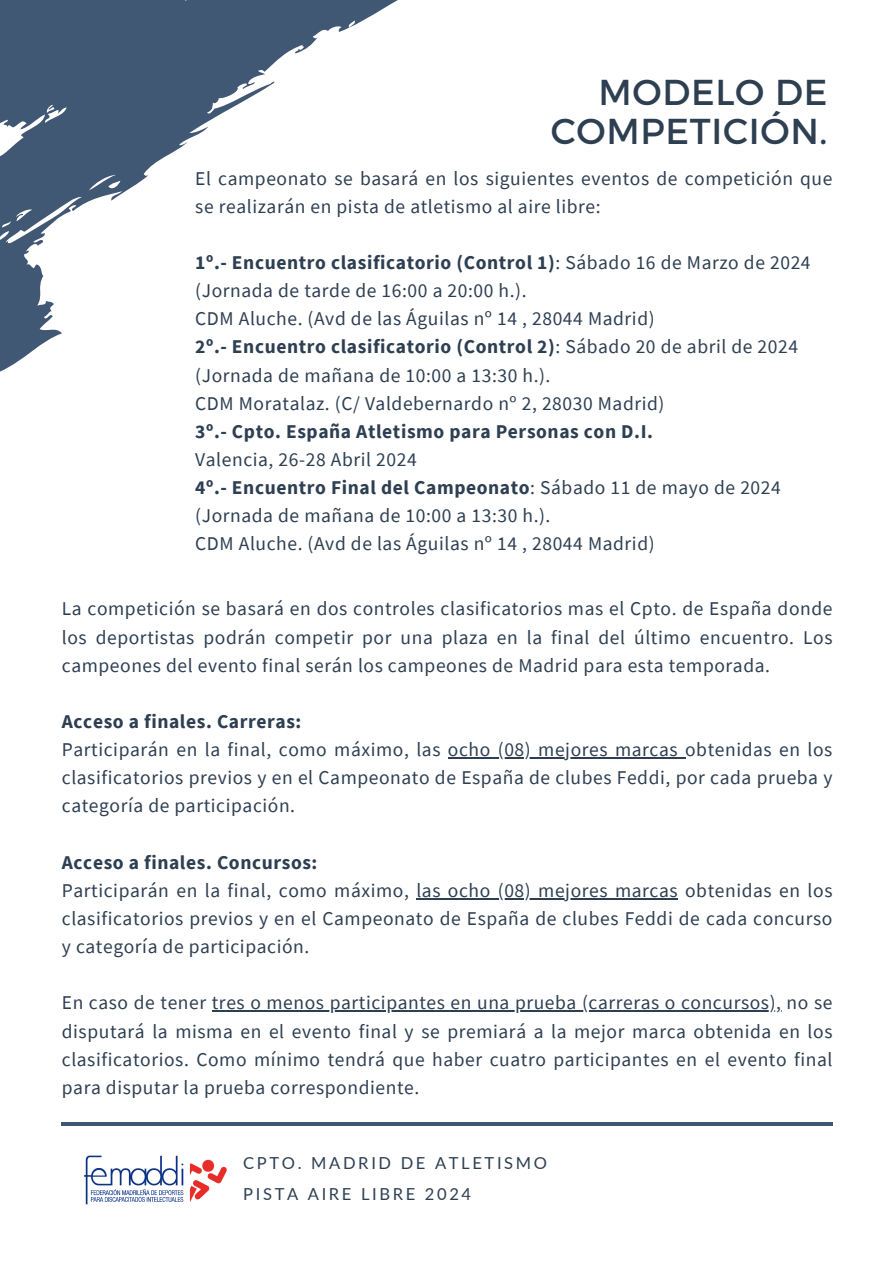
<style>
.page{position:relative;width:893px;height:1264px;background:#fff}
.page>*{position:absolute;margin:0;border:0;box-sizing:border-box;transform-origin:0 0}
.t1{font:36px/38.2px "Montserrat";letter-spacing:.02em;color:#2e3f52;text-align:right}
.t2{font:19.5px/28.2px "Source Sans Pro";letter-spacing:.03em;color:#2e3f52}
.t3{font:700 19.5px "Source Sans Pro";letter-spacing:.03em;color:#2e3f52}
.t4{font:16.5px "Lato";letter-spacing:.16em;color:#2e3f52}
.s1{font-weight:700}
</style>
<div class="page">
<svg style="left:0;top:0;width:398px;height:372px"></svg>
<hr style="left:62px;top:1122px;width:770px;height:3px;background:#405873">
<img style="left:84px;top:1155px;width:143px;height:50px">
<hr style="left:448px;top:757px;width:237px;height:1px;background:#2e3f52">
<hr style="left:416px;top:898px;width:262px;height:1px;background:#2e3f52">
<hr style="left:212px;top:1010px;width:569px;height:1px;background:#2e3f52">
<h2 class="t1" style="left:550px;top:72px;width:278px">MODELO DE<br>COMPETICIÓN.</h2>
<h1 class="t2" style="left:195px;top:163px;width:638px">El campeonato se basará en los siguientes eventos de competición que se realizarán en pista de atletismo al aire libre:</h1>
<h2 class="t2" style="left:195px;top:248px;width:617px"><span class="s1">1º.- Encuentro clasificatorio (Control 1)</span>: Sábado 16 de Marzo de 2024 (Jornada de tarde de 16:00 a 20:00 h.).<br>CDM Aluche. (Avd de las Águilas nº 14 , 28044 Madrid)<br><span class="s1">2º.- Encuentro clasificatorio (Control 2)</span>: Sábado 20 de abril de 2024 (Jornada de mañana de 10:00 a 13:30 h.).<br>CDM Moratalaz. (C/ Valdebernardo nº 2, 28030 Madrid)<br><span class="s1">3º.- Cpto. España Atletismo para Personas con D.I.<br></span>Valencia, 26-28 Abril 2024<br><span class="s1">4º.- Encuentro Final del Campeonato</span>: Sábado 11 de mayo de 2024 (Jornada de mañana de 10:00 a 13:30 h.).<br>CDM Aluche. (Avd de las Águilas nº 14 , 28044 Madrid)</h2>
<h2 class="t2" style="left:62px;top:594px;width:772px;text-align:justify">La competición se basará en dos controles clasificatorios mas el Cpto. de España donde los deportistas podrán competir por una plaza en la final del último encuentro. Los campeones del evento final serán los campeones de Madrid para esta temporada.</h2>
<h2 class="t2" style="left:62px;top:707px;width:772px"><span class="s1">Acceso a finales. Carreras:<br></span>Participarán en la final, como máximo, las ocho (08) mejores marcas obtenidas en los</h2>
<p class="t2" style="left:62px;top:763px;width:772px">clasificatorios previos y en el Campeonato de España de clubes Feddi, por cada prueba y categoría de participación.</p>
<p class="t3" style="left:62px;top:849px;width:257px">Acceso a finales. Concursos:</p>
<p class="t2" style="left:62px;top:875px;width:772px">Participarán en la final, como máximo, las ocho (08) mejores marcas obtenidas en los</p>
<p class="t2" style="left:62px;top:904px;width:772px">clasificatorios previos y en el Campeonato de España de clubes Feddi de cada concurso y categoría de participación.</p>
<p class="t2" style="left:62px;top:988px;width:772px">En caso de tener tres o menos participantes en una prueba (carreras o concursos), no se</p>
<p class="t2" style="left:62px;top:1016px;width:772px;text-align:justify">disputará la misma en el evento final y se premiará a la mejor marca obtenida en los clasificatorios. Como mínimo tendrá que haber cuatro participantes en el evento final para disputar la prueba correspondiente.</p>
<h2 class="t4" style="left:243px;top:1153px;width:305px">CPTO. MADRID DE ATLETISMO</h2>
<h2 class="t4" style="left:243px;top:1183px;width:229px">PISTA AIRE LIBRE 2024</h2>
</div>
